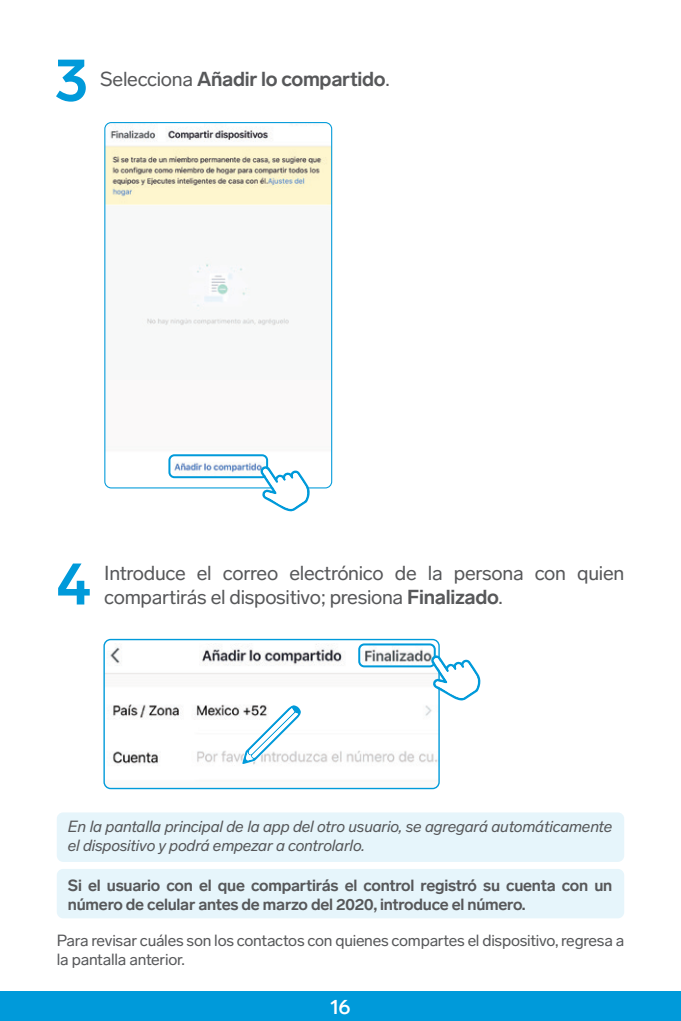
<style>
.page{position:relative;width:681px;height:1021px;background:#fff}
.page>*{position:absolute;margin:0;border:0;box-sizing:border-box;transform-origin:0 0}
.t1{font:700 60.4px "Lab Grotesque";color:#009ada;scale:.95 1}
.t2{font:500 20.8px "Lab Grotesque";color:#fff}
.t3{font:20px/24px "Lab Grotesque";letter-spacing:-.015em;color:#57585a}
.t4{font:700 20px "Lab Grotesque";letter-spacing:-.015em;color:#57585a}
.t5{font:700 16px/19.2px "Lab Grotesque";letter-spacing:-.015em;color:#57585a}
.t6{font:italic 16px/19.2px "Lab Grotesque";letter-spacing:-.015em;color:#57585a}
.t7{font:16px/19.2px "Lab Grotesque";letter-spacing:-.015em;color:#57585a}
.s1{font-weight:400}
.s2{font-weight:700}
</style>
<div class="page">
<div style="left:0;top:991px;width:680px;height:29px;background:#009ada"></div>
<img style="left:171px;top:457px;width:98px;height:22px">
<img style="left:106px;top:124px;width:224px;height:202px">
<div style="left:104px;top:122px;width:228px;height:366px;border:1px solid #009ada;border-radius:6px"></div>
<div style="left:57px;top:812px;width:567px;height:50px;background:#e6f5fb;border-radius:6px"></div>
<div style="left:57px;top:868px;width:567px;height:50px;background:#e6f5fb;border-radius:6px"></div>
<img style="left:105px;top:639px;width:334px;height:149px">
<div style="left:103px;top:639px;width:336px;height:150px;border:1px solid #009ada;border-radius:7px"></div>
<svg style="left:241px;top:704px;width:61px;height:61px"></svg>
<div style="left:168px;top:454px;width:100px;height:24px;border:2px solid #009ada;border-radius:5px"></div>
<svg style="left:260px;top:465px;width:50px;height:46px"></svg>
<div style="left:358px;top:643px;width:77px;height:24px;border:2px solid #009ada;border-radius:5px"></div>
<svg style="left:430px;top:654px;width:50px;height:46px"></svg>
<h1 class="t1" style="left:55px;top:44px;width:37px">3</h1>
<p class="t4" style="left:100px;top:68px;width:291px"><span class="s1">Selecciona</span> Añadir lo compartido<span class="s1">.</span></p>
<h1 class="t1" style="left:57px;top:547px;width:37px">4</h1>
<p class="t3" style="left:104px;top:561px;width:521px">Introduce el correo electrónico de la persona con quien compartirás el dispositivo; presiona <span class="s2">Finalizado</span>.</p>
<p class="t6" style="left:68px;top:816px;width:545px">En la pantalla principal de la app del otro usuario, se agregará automáticamente el dispositivo y podrá empezar a controlarlo.</p>
<p class="t5" style="left:68px;top:875px;width:545px">Si el usuario con el que compartirás el control registró su cuenta con un número de celular antes de marzo del 2020, introduce el número.</p>
<p class="t7" style="left:57px;top:930px;width:568px">Para revisar cuáles son los contactos con quienes compartes el dispositivo, regresa a la pantalla anterior.</p>
<h2 class="t2" style="left:330px;top:994px;width:22px">16</h2>
</div>
